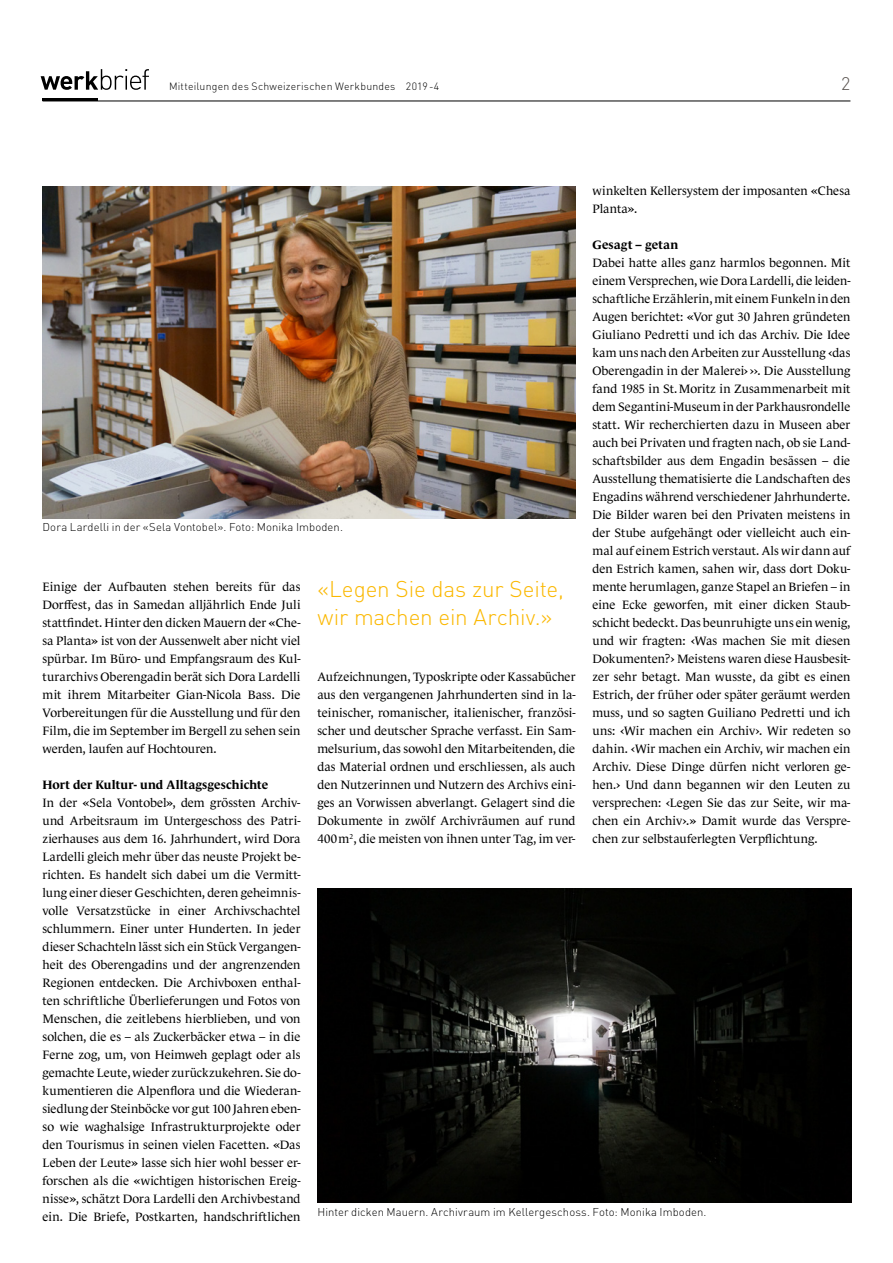
<style>
.page{position:relative;width:893px;height:1263px;background:#fff}
.page>*{position:absolute;margin:0;border:0;box-sizing:border-box;transform-origin:0 0}
.t1{font:300 22.5px/28.5px "DINOT";letter-spacing:-.005em;color:#fbb800}
.t2{font:300 18px "DINOT";color:#57514d}
.t3{font:12.3px/18px "Le Monde Journal Std";color:#000;text-align:justify}
.t4{font:700 12.3px "Le Monde Journal Std";letter-spacing:.01em;color:#000}
.t5{font:300 11.25px "DINOT";letter-spacing:.01em;color:#000}
.t6{font:300 10.5px "DINOT";letter-spacing:.02em;color:#000}
</style>
<div class="page">
<hr style="left:43px;top:101px;width:807px;height:1px;background:#000">
<hr style="left:43px;top:99px;width:55px;height:2px;background:#000">
<svg style="left:41px;top:69px;width:108px;height:21px"></svg>
<img style="left:43px;top:186px;width:532px;height:333px">
<img style="left:317px;top:888px;width:534px;height:315px">
<p class="t6" style="left:169px;top:79px;width:272px">Mitteilungen des Schweizerischen Werkbundes 2019-4</p>
<h2 class="t2" style="left:841px;top:71px;width:11px">2</h2>
<p class="t3" style="left:592px;top:181px;width:259px">winkelten Kellersystem der imposanten «Chesa<br>Planta».</p>
<p class="t4" style="left:592px;top:237px;width:87px">Gesagt – getan</p>
<p class="t3" style="left:592px;top:253px;width:259px">Dabei hatte alles ganz harmlos begonnen. Mit einem Versprechen, wie Dora Lardelli, die leiden&shy;schaftliche Erzählerin, mit einem Funkeln in den Augen berichtet: «Vor gut 30 Jahren gründeten Giuliano Pedretti und ich das Archiv. Die Idee kam uns nach den Arbeiten zur Ausstellung ‹das Oberengadin in der Malerei›››. Die Ausstellung fand 1985 in St.Moritz in Zusammenarbeit mit dem Segantini-Museum in der Parkhausrondelle statt. Wir recherchierten dazu in Museen aber auch bei Privaten und fragten nach, ob sie Land&shy;schaftsbilder aus dem Engadin besässen – die Ausstellung thematisierte die Landschaften des Engadins während verschiedener Jahrhunderte.<br>Die Bilder waren bei den Privaten meistens in der Stube aufgehängt oder vielleicht auch ein&shy;mal auf einem Estrich verstaut. Als wir dann auf den Estrich kamen, sahen wir, dass dort Doku&shy;mente herumlagen, ganze Stapel an Briefen – in eine Ecke geworfen, mit einer dicken Staub&shy;schicht bedeckt. Das beunruhigte uns ein wenig, und wir fragten: ‹Was machen Sie mit diesen Dokumenten?› Meistens waren diese Hausbesit&shy;zer sehr betagt. Man wusste, da gibt es einen Estrich, der früher oder später geräumt werden muss, und so sagten Guiliano Pedretti und ich uns: ‹Wir machen ein Archiv›. Wir redeten so dahin. ‹Wir machen ein Archiv, wir machen ein Archiv. Diese Dinge dürfen nicht verloren ge&shy;hen.› Und dann begannen wir den Leuten zu versprechen: ‹Legen Sie das zur Seite, wir ma&shy;chen ein Archiv›.» Damit wurde das Verspre&shy;chen zur selbstauferlegten Verpflichtung.</p>
<p class="t5" style="left:43px;top:520px;width:302px">Dora Lardelli in der «Sela Vontobel». Foto: Monika Imboden.</p>
<h1 class="t1" style="left:317px;top:573px;width:248px">«Legen Sie das zur Seite, wir machen ein Archiv.»</h1>
<p class="t3" style="left:43px;top:577px;width:259px">Einige der Aufbauten stehen bereits für das Dorffest, das in Samedan alljährlich Ende Juli stattfindet. Hinter den dicken Mauern der «Che&shy;sa Planta» ist von der Aussenwelt aber nicht viel spürbar. Im Büro- und Empfangsraum des Kul&shy;turarchivs Oberengadin berät sich Dora Lardelli mit ihrem Mitarbeiter Gian-Nicola Bass. Die Vorbereitungen für die Ausstellung und für den Film, die im September im Bergell zu sehen sein werden, laufen auf Hochtouren.</p>
<p class="t4" style="left:43px;top:777px;width:227px">Hort der Kultur- und Alltagsgeschichte</p>
<p class="t3" style="left:43px;top:793px;width:259px">In der «Sela Vontobel», dem grössten Archiv&shy;und Arbeitsraum im Untergeschoss des Patri&shy;zierhauses aus dem 16. Jahrhundert, wird Dora Lardelli gleich mehr über das neuste Projekt be&shy;richten. Es handelt sich dabei um die Vermitt&shy;lung einer dieser Geschichten, deren geheimnis&shy;volle Versatzstücke in einer Archivschachtel schlummern. Einer unter Hunderten. In jeder dieser Schachteln lässt sich ein Stück Vergangen&shy;heit des Oberengadins und der angrenzenden Regionen entdecken. Die Archivboxen enthal&shy;ten schriftliche Überlieferungen und Fotos von Menschen, die zeitlebens hierblieben, und von solchen, die es – als Zuckerbäcker etwa – in die Ferne zog, um, von Heimweh geplagt oder als gemachte Leute, wieder zurückzukehren. Sie do&shy;kumentieren die Alpenflora und die Wiederan&shy;siedlung der Steinböcke vor gut 100 Jahren eben&shy;so wie waghalsige Infrastrukturprojekte oder den Tourismus in seinen vielen Facetten. «Das Leben der Leute» lasse sich hier wohl besser er&shy;forschen als die «wichtigen historischen Ereig&shy;nisse», schätzt Dora Lardelli den Archivbestand ein. Die Briefe, Postkarten, handschriftlichen</p>
<p class="t3" style="left:317px;top:667px;width:259px">Aufzeichnungen, Typoskripte oder Kassabücher aus den vergangenen Jahrhunderten sind in la&shy;teinischer, romanischer, italienischer, französi&shy;scher und deutscher Sprache verfasst. Ein Sam&shy;melsurium, das sowohl den Mitarbeitenden, die das Material ordnen und erschliessen, als auch den Nutzerinnen und Nutzern des Archivs eini&shy;ges an Vorwissen abverlangt. Gelagert sind die Dokumente in zwölf Archivräumen auf rund 400m<sup>2</sup>, die meisten von ihnen unter Tag, im ver-</p>
<p class="t5" style="left:317px;top:1204px;width:391px">Hinter dicken Mauern. Archivraum im Kellergeschoss. Foto: Monika Imboden.</p>
</div>
